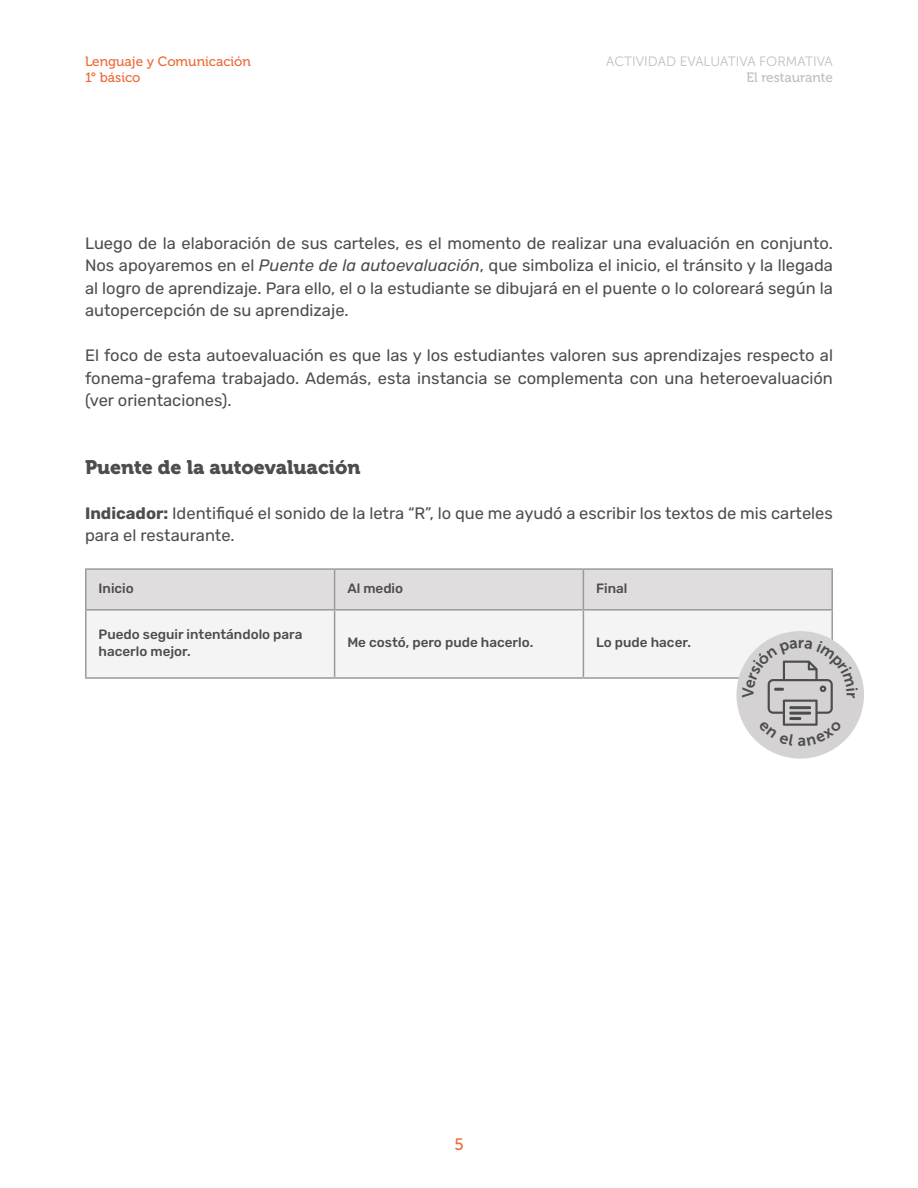
<style>
.page{position:relative;width:918px;height:1188px;background:#fff}
.page>*{position:absolute;margin:0;border:0;box-sizing:border-box;transform-origin:0 0}
.t1{font:19.5px "Museo 900";color:#4d4d4e}
.t2{font:16.5px/22.5px "Rubik";color:#4d4d4e;text-align:justify}
.t3{font:16.5px "Museo Sans 500";color:#ed6a39}
.t4{font:500 13.5px/16.5px "Rubik";color:#4d4d4e}
.t5{font:13.5px/16.2px "Museo 500";color:#ed6a39}
.t6{font:13.5px "Museo Sans 300";color:#c1bebf}
.t7{font:13.5px "Museo 500";color:#c1bebf}
.s1{font-style:italic}
.s2{font-weight:700}
</style>
<div class="page">
<div style="left:87px;top:570px;width:744px;height:39px;background:#dfddde"></div>
<div style="left:87px;top:611px;width:744px;height:66px;background:#f5f4f4"></div>
<hr style="left:334px;top:611px;width:1px;height:66px;background:#9c9999">
<hr style="left:583px;top:611px;width:1px;height:66px;background:#9c9999">
<hr style="left:831px;top:611px;width:2px;height:66px;background:#9c9999">
<hr style="left:85px;top:677px;width:250px;height:2px;background:#9c9999">
<hr style="left:335px;top:677px;width:248px;height:2px;background:#9c9999">
<hr style="left:583px;top:677px;width:250px;height:2px;background:#9c9999">
<hr style="left:334px;top:570px;width:1px;height:39px;background:#9c9999">
<hr style="left:583px;top:570px;width:1px;height:39px;background:#9c9999">
<hr style="left:831px;top:570px;width:2px;height:39px;background:#9c9999">
<hr style="left:85px;top:568px;width:250px;height:2px;background:#9c9999">
<hr style="left:85px;top:570px;width:2px;height:39px;background:#9c9999">
<hr style="left:335px;top:568px;width:248px;height:2px;background:#9c9999">
<hr style="left:583px;top:568px;width:250px;height:2px;background:#9c9999">
<hr style="left:85px;top:609px;width:250px;height:2px;background:#9c9999">
<hr style="left:335px;top:609px;width:248px;height:2px;background:#9c9999">
<hr style="left:583px;top:609px;width:250px;height:2px;background:#9c9999">
<hr style="left:85px;top:611px;width:2px;height:66px;background:#9c9999">
<div style="left:736px;top:631px;width:128px;height:128px;background:#d4d2d3;border-radius:50%"></div>
<svg style="left:742px;top:640px;width:116px;height:106px"></svg>
<p class="t5" style="left:85px;top:53px;width:168px">Lenguaje y Comunicación<br>1° básico</p>
<p class="t6" style="left:606px;top:54px;width:228px">ACTIVIDAD EVALUATIVA FORMATIVA</p>
<p class="t7" style="left:746px;top:70px;width:88px">El restaurante</p>
<p class="t2" style="left:85px;top:232px;width:750px">Luego de la elaboración de sus carteles, es el momento de realizar una evaluación en conjunto.<br>Nos apoyaremos en el <span class="s1">Puente de la autoevaluación</span>, que simboliza el inicio, el tránsito y la llegada al logro de aprendizaje. Para ello, el o la estudiante se dibujará en el puente o lo coloreará según la autopercepción de su aprendizaje.</p>
<p class="t2" style="left:85px;top:345px;width:749px">El foco de esta autoevaluación es que las y los estudiantes valoren sus aprendizajes respecto al fonema-grafema trabajado. Además, esta instancia se complementa con una heteroevaluación (ver orientaciones).</p>
<p class="t1" style="left:85px;top:456px;width:277px">Puente de la autoevaluación</p>
<p class="t2" style="left:85px;top:502px;width:749px"><span class="s2">Indicador:</span> Identifiqué el sonido de la letra “R”, lo que me ayudó a escribir los textos de mis carteles para el restaurante.</p>
<p class="t4" style="left:99px;top:580px;width:37px">Inicio</p>
<p class="t4" style="left:347px;top:580px;width:57px">Al medio</p>
<p class="t4" style="left:596px;top:580px;width:33px">Final</p>
<p class="t4" style="left:99px;top:627px;width:206px">Puedo seguir intentándolo para hacerlo mejor.</p>
<p class="t4" style="left:347px;top:635px;width:187px">Me costó, pero pude hacerlo.</p>
<p class="t4" style="left:596px;top:635px;width:96px">Lo pude hacer.</p>
<p class="t3" style="left:454px;top:1135px;width:11px">5</p>
</div>
